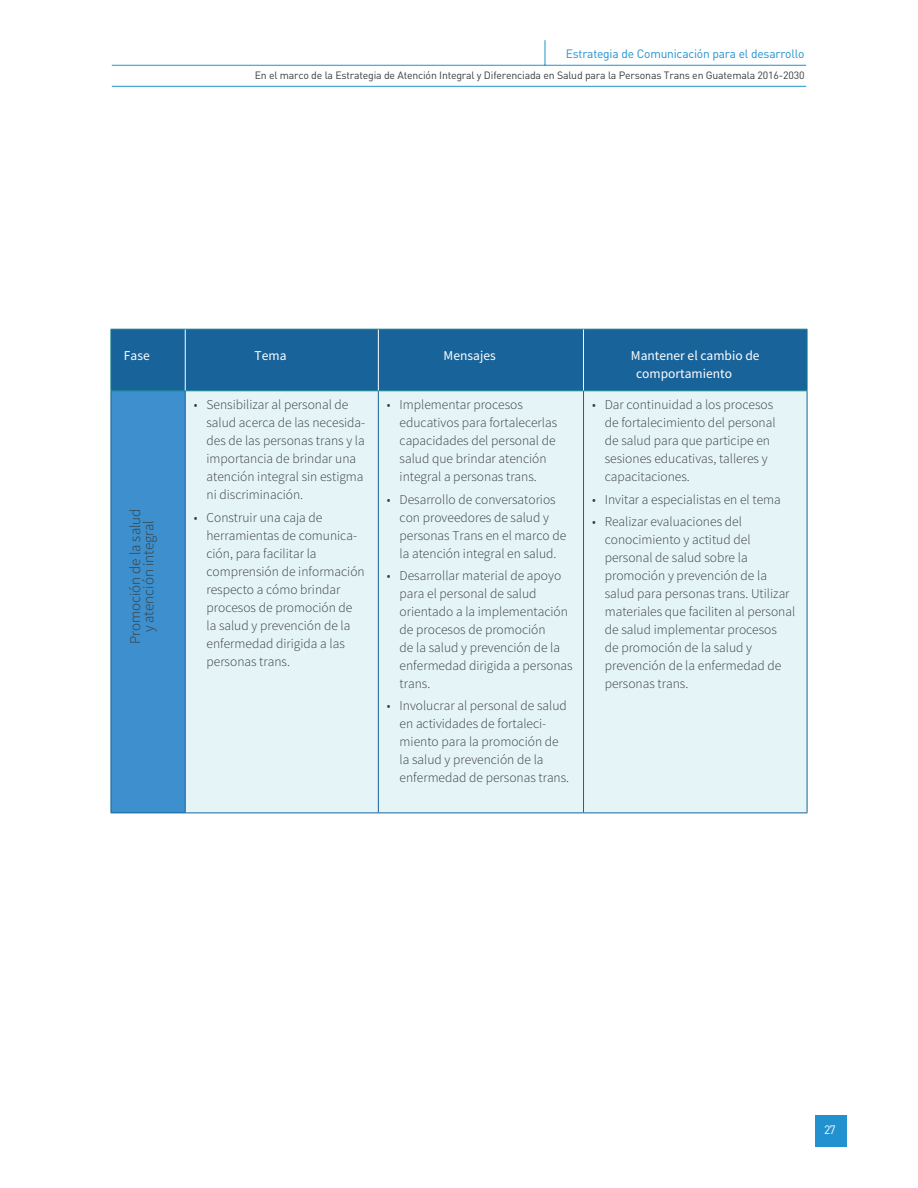
<style>
.page{position:relative;width:918px;height:1188px;background:#fff}
.page>*{position:absolute;margin:0;border:0;box-sizing:border-box;transform-origin:0 0}
.parrafos_de_texto_ta{font:300 15px "Source Sans Pro";color:#383c3d}
.t1{font:300 13.5px/18px "Source Sans Pro";color:#383c3d}
.parrafos_de_texto{font:13.5px/18px "Source Sans Pro";color:#fff}
.t2{font:12px "DIN Pro";letter-spacing:-.015em;color:#2192cf}
.t3{font:12px "DIN Pro";color:#fff}
.t4{font:10.5px "DIN Pro";letter-spacing:-.015em;color:#383c3d}
</style>
<div class="page">
<div style="left:815px;top:1115px;width:32px;height:32px;background:#2192cf"></div>
<hr style="left:112px;top:86px;width:694px;height:1px;background:#2192cf">
<hr style="left:112px;top:65px;width:694px;height:1px;background:#2192cf">
<svg style="left:545px;top:40px;width:1px;height:25px"></svg>
<div style="left:112px;top:330px;width:695px;height:60px;background:#18639a"></div>
<div style="left:111px;top:391px;width:74px;height:422px;background:#3d90cd"></div>
<div style="left:186px;top:391px;width:621px;height:422px;background:#e5f4f6"></div>
<hr style="left:111px;top:329px;width:74px;height:1px;background:#117c8e">
<hr style="left:111px;top:330px;width:1px;height:60px;background:#117c8e">
<hr style="left:185px;top:329px;width:193px;height:1px;background:#117c8e">
<hr style="left:378px;top:329px;width:206px;height:1px;background:#117c8e">
<hr style="left:584px;top:329px;width:223px;height:1px;background:#117c8e">
<hr style="left:807px;top:330px;width:1px;height:60px;background:#117c8e">
<hr style="left:111px;top:390px;width:74px;height:1px;background:#117c8e">
<hr style="left:185px;top:390px;width:193px;height:1px;background:#117c8e">
<hr style="left:378px;top:390px;width:206px;height:1px;background:#117c8e">
<hr style="left:584px;top:390px;width:223px;height:1px;background:#117c8e">
<hr style="left:185px;top:330px;width:1px;height:60px;background:#fff">
<hr style="left:378px;top:330px;width:1px;height:60px;background:#fff">
<hr style="left:583px;top:330px;width:1px;height:60px;background:#fff">
<hr style="left:378px;top:391px;width:1px;height:422px;background:#18639a">
<hr style="left:583px;top:391px;width:1px;height:422px;background:#18639a">
<hr style="left:807px;top:391px;width:1px;height:422px;background:#18639a">
<hr style="left:185px;top:813px;width:193px;height:1px;background:#18639a">
<hr style="left:378px;top:813px;width:206px;height:1px;background:#18639a">
<hr style="left:584px;top:813px;width:223px;height:1px;background:#18639a">
<hr style="left:111px;top:391px;width:1px;height:422px;background:#18639a">
<hr style="left:185px;top:391px;width:1px;height:422px;background:#18639a">
<hr style="left:111px;top:813px;width:74px;height:1px;background:#18639a">
<p class="t2" style="left:566px;top:46px;width:240px">Estrategia de Comunicación para el desarrollo</p>
<p class="t4" style="left:255px;top:68px;width:551px">En el marco de la Estrategia de Atención Integral y Diferenciada en Salud para la Personas Trans en Guatemala 2016-2030</p>
<p class="parrafos_de_texto" style="left:124px;top:346px;width:27px">Fase</p>
<p class="parrafos_de_texto" style="left:255px;top:346px;width:33px">Tema</p>
<p class="parrafos_de_texto" style="left:444px;top:346px;width:54px">Mensajes</p>
<p class="parrafos_de_texto" style="left:636px;top:346px;width:125px;text-indent:-5px">Mantener el cambio de comportamiento</p>
<p class="t1" style="left:207px;top:396px;width:160px;text-indent:-13px">• Sensibilizar al personal de salud acerca de las necesida&shy;des de las personas trans y la importancia de brindar una atención integral sin estigma ni discriminación.</p>
<p class="t1" style="left:207px;top:508px;width:160px;text-indent:-13px">• Construir una caja de herramientas de comunica&shy;ción, para facilitar la comprensión de información respecto a cómo brindar procesos de promoción de la salud y prevención de la enfermedad dirigida a las personas trans.</p>
<p class="t1" style="left:400px;top:396px;width:159px;text-indent:-13px">• Implementar procesos educativos para fortalecerlas capacidades del personal de salud que brindar atención integral a personas trans.</p>
<p class="t1" style="left:400px;top:490px;width:168px;text-indent:-13px">• Desarrollo de conversatorios con proveedores de salud y personas Trans en el marco de la atención integral en salud.</p>
<p class="t1" style="left:400px;top:566px;width:175px;text-indent:-13px">• Desarrollar material de apoyo para el personal de salud orientado a la implementación de procesos de promoción<br>de la salud y prevención de la enfermedad dirigida a personas trans.</p>
<p class="t1" style="left:400px;top:697px;width:171px;text-indent:-13px">• Involucrar al personal de salud en actividades de fortaleci&shy;miento para la promoción de la salud y prevención de la enfermedad de personas trans.</p>
<p class="t1" style="left:605px;top:396px;width:172px;text-indent:-13px">• Dar continuidad a los procesos de fortalecimiento del personal de salud para que participe en sesiones educativas, talleres y capacitaciones.</p>
<p class="t1" style="left:592px;top:490px;width:190px">• Invitar a especialistas en el tema</p>
<p class="t1" style="left:605px;top:512px;width:192px;text-indent:-13px">• Realizar evaluaciones del conocimiento y actitud del personal de salud sobre la promoción y prevención de la salud para personas trans. Utilizar materiales que faciliten al personal de salud implementar procesos<br>de promoción de la salud y prevención de la enfermedad de personas trans.</p>
<p class="parrafos_de_texto_ta" style="left:126px;top:644px;width:137px;rotate:-90deg">Promoción de la salud</p>
<p class="parrafos_de_texto_ta" style="left:139px;top:632px;width:114px;rotate:-90deg">y atención integral</p>
<p class="t3" style="left:824px;top:1122px;width:13px">27</p>
</div>
